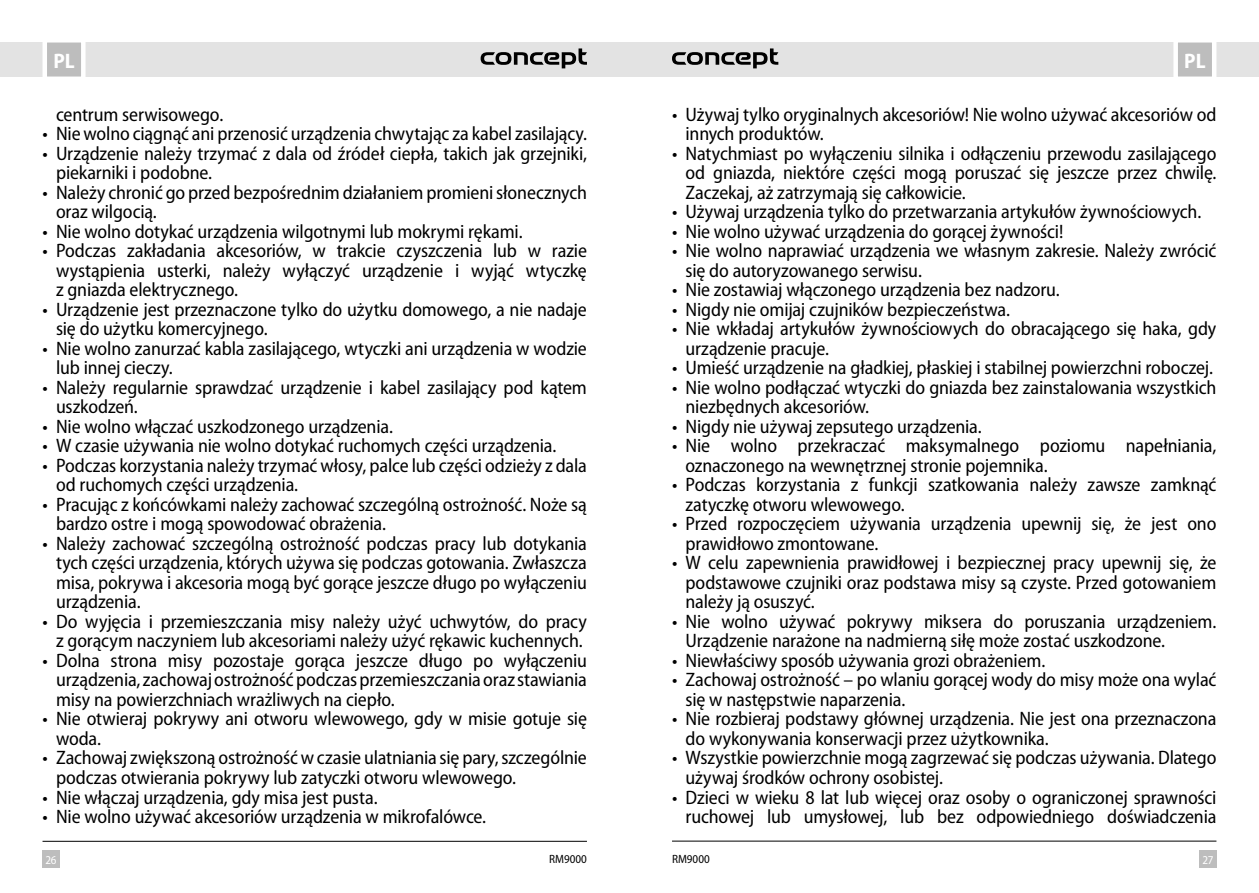
<style>
.page{position:relative;width:1259px;height:893px;background:#fff}
.page>*{position:absolute;margin:0;border:0;box-sizing:border-box;transform-origin:0 0}
.t1{font:700 semi-condensed 21px "Myriad Pro";color:#fff}
.t2{font:semi-condensed 19.5px/19.5px "Myriad Pro";letter-spacing:-.01em;color:#000}
.t3{font:semi-condensed 12px "Myriad Pro";color:#000}
.t4{font:semi-condensed 12px "Myriad Pro";color:#fff}
</style>
<div class="page">
<div style="left:629px;top:43px;width:630px;height:34px;background:#e3e3e3"></div>
<div style="left:0;top:43px;width:629px;height:34px;background:#e3e3e3"></div>
<div style="left:43px;top:850px;width:17px;height:17px;background:#bdbdbd"></div>
<div style="left:1199px;top:850px;width:17px;height:17px;background:#bdbdbd"></div>
<svg style="left:1171px;top:42px;width:47px;height:35px;background:#cecece"></svg>
<svg style="left:40px;top:42px;width:48px;height:35px;background:#cecece"></svg>
<hr style="left:672px;top:841px;width:544px;height:1px;background:#000">
<hr style="left:43px;top:841px;width:544px;height:1px;background:#000">
<svg style="left:480px;top:48px;width:107px;height:20px"></svg>
<svg style="left:672px;top:48px;width:106px;height:20px"></svg>
<p class="t1" style="left:53px;top:50px;width:23px">PL</p>
<p class="t1" style="left:1184px;top:50px;width:23px">PL</p>
<p class="t2" style="left:56px;top:105px;width:169px">centrum serwisowego.</p>
<p class="t2" style="left:43px;top:125px;width:546px">• Nie wolno ciągnąć ani przenosić urządzenia chwytając za kabel zasilający.</p>
<p class="t2" style="left:56px;top:144px;width:532px;text-indent:-14px">• Urządzenie należy trzymać z dala od źródeł ciepła, takich jak grzejniki, piekarniki i podobne.</p>
<p class="t2" style="left:56px;top:183px;width:532px;text-indent:-14px">• Należy chronić go przed bezpośrednim działaniem promieni słonecznych oraz wilgocią.</p>
<p class="t2" style="left:43px;top:222px;width:481px">• Nie wolno dotykać urządzenia wilgotnymi lub mokrymi rękami.</p>
<p class="t2" style="left:56px;top:242px;width:532px;text-align:justify;text-indent:-14px">• Podczas zakładania akcesoriów, w trakcie czyszczenia lub w razie wystąpienia usterki, należy wyłączyć urządzenie i wyjąć wtyczkę z gniazda elektrycznego.</p>
<p class="t2" style="left:56px;top:300px;width:532px;text-indent:-14px">• Urządzenie jest przeznaczone tylko do użytku domowego, a nie nadaje się do użytku komercyjnego.</p>
<p class="t2" style="left:56px;top:339px;width:532px;text-indent:-14px">• Nie wolno zanurzać kabla zasilającego, wtyczki ani urządzenia w wodzie lub innej cieczy.</p>
<p class="t2" style="left:56px;top:378px;width:532px;text-indent:-14px">• Należy regularnie sprawdzać urządzenie i kabel zasilający pod kątem uszkodzeń.</p>
<p class="t2" style="left:43px;top:417px;width:352px">• Nie wolno włączać uszkodzonego urządzenia.</p>
<p class="t2" style="left:43px;top:437px;width:515px">• W czasie używania nie wolno dotykać ruchomych części urządzenia.</p>
<p class="t2" style="left:56px;top:456px;width:532px;text-indent:-14px">• Podczas korzystania należy trzymać włosy, palce lub części odzieży z dala od ruchomych części urządzenia.</p>
<p class="t2" style="left:56px;top:495px;width:532px;text-indent:-14px">• Pracując z końcówkami należy zachować szczególną ostrożność. Noże są bardzo ostre i mogą spowodować obrażenia.</p>
<p class="t2" style="left:56px;top:534px;width:532px;text-align:justify;text-indent:-14px">• Należy zachować szczególną ostrożność podczas pracy lub dotykania tych części urządzenia, których używa się podczas gotowania. Zwłaszcza misa, pokrywa i akcesoria mogą być gorące jeszcze długo po wyłączeniu urządzenia.</p>
<p class="t2" style="left:43px;top:612px;width:546px;text-align:center">• Do wyjęcia i przemieszczania misy należy użyć uchwytów, do pracy z gorącym naczyniem lub akcesoriami należy użyć rękawic kuchennych.</p>
<p class="t2" style="left:56px;top:651px;width:532px;text-align:justify;text-indent:-14px">• Dolna strona misy pozostaje gorąca jeszcze długo po wyłączeniu urządzenia, zachowaj ostrożność podczas przemieszczania oraz stawiania misy na powierzchniach wrażliwych na ciepło.</p>
<p class="t2" style="left:56px;top:710px;width:532px;text-indent:-14px">• Nie otwieraj pokrywy ani otworu wlewowego, gdy w misie gotuje się woda.</p>
<p class="t2" style="left:56px;top:749px;width:532px;text-indent:-14px">• Zachowaj zwiększoną ostrożność w czasie ulatniania się pary, szczególnie podczas otwierania pokrywy lub zatyczki otworu wlewowego.</p>
<p class="t2" style="left:43px;top:788px;width:337px">• Nie włączaj urządzenia, gdy misa jest pusta.</p>
<p class="t2" style="left:43px;top:807px;width:445px">• Nie wolno używać akcesoriów urządzenia w mikrofalówce.</p>
<p class="t2" style="left:685px;top:105px;width:532px;text-indent:-14px">• Używaj tylko oryginalnych akcesoriów! Nie wolno używać akcesoriów od innych produktów.</p>
<p class="t2" style="left:685px;top:144px;width:532px;text-align:justify;text-indent:-14px">• Natychmiast po wyłączeniu silnika i odłączeniu przewodu zasilającego od gniazda, niektóre części mogą poruszać się jeszcze przez chwilę.<br>Zaczekaj, aż zatrzymają się całkowicie.</p>
<p class="t2" style="left:672px;top:203px;width:531px">• Używaj urządzenia tylko do przetwarzania artykułów żywnościowych.</p>
<p class="t2" style="left:672px;top:222px;width:393px">• Nie wolno używać urządzenia do gorącej żywności!</p>
<p class="t2" style="left:685px;top:242px;width:532px;text-indent:-14px">• Nie wolno naprawiać urządzenia we własnym zakresie. Należy zwrócić się do autoryzowanego serwisu.</p>
<p class="t2" style="left:672px;top:281px;width:389px">• Nie zostawiaj włączonego urządzenia bez nadzoru.</p>
<p class="t2" style="left:672px;top:300px;width:340px">• Nigdy nie omijaj czujników bezpieczeństwa.</p>
<p class="t2" style="left:685px;top:320px;width:532px;text-indent:-14px">• Nie wkładaj artykułów żywnościowych do obracającego się haka, gdy urządzenie pracuje.</p>
<p class="t2" style="left:672px;top:359px;width:542px">• Umieść urządzenie na gładkiej, płaskiej i stabilnej powierzchni roboczej.</p>
<p class="t2" style="left:685px;top:378px;width:532px;text-indent:-14px">• Nie wolno podłączać wtyczki do gniazda bez zainstalowania wszystkich niezbędnych akcesoriów.</p>
<p class="t2" style="left:672px;top:417px;width:311px">• Nigdy nie używaj zepsutego urządzenia.</p>
<p class="t2" style="left:685px;top:437px;width:532px;text-indent:-14px">• Nie wolno przekraczać maksymalnego poziomu napełniania, oznaczonego na wewnętrznej stronie pojemnika.</p>
<p class="t2" style="left:685px;top:476px;width:532px;text-indent:-14px">• Podczas korzystania z funkcji szatkowania należy zawsze zamknąć zatyczkę otworu wlewowego.</p>
<p class="t2" style="left:685px;top:515px;width:532px;text-indent:-14px">• Przed rozpoczęciem używania urządzenia upewnij się, że jest ono prawidłowo zmontowane.</p>
<p class="t2" style="left:685px;top:554px;width:532px;text-align:justify;text-indent:-14px">• W celu zapewnienia prawidłowej i bezpiecznej pracy upewnij się, że podstawowe czujniki oraz podstawa misy są czyste. Przed gotowaniem należy ją osuszyć.</p>
<p class="t2" style="left:685px;top:612px;width:532px;text-indent:-14px">• Nie wolno używać pokrywy miksera do poruszania urządzeniem.<br>Urządzenie narażone na nadmierną siłę może zostać uszkodzone.</p>
<p class="t2" style="left:672px;top:651px;width:375px">• Niewłaściwy sposób używania grozi obrażeniem.</p>
<p class="t2" style="left:685px;top:671px;width:532px;text-indent:-14px">• Zachowaj ostrożność – po wlaniu gorącej wody do misy może ona wylać się w następstwie naparzenia.</p>
<p class="t2" style="left:685px;top:710px;width:532px;text-indent:-14px">• Nie rozbieraj podstawy głównej urządzenia. Nie jest ona przeznaczona do wykonywania konserwacji przez użytkownika.</p>
<p class="t2" style="left:685px;top:749px;width:532px;text-indent:-14px">• Wszystkie powierzchnie mogą zagrzewać się podczas używania. Dlatego używaj środków ochrony osobistej.</p>
<p class="t2" style="left:672px;top:788px;width:546px;text-align:right">• Dzieci w wieku 8 lat lub więcej oraz osoby o ograniczonej sprawności ruchowej lub umysłowej, lub bez odpowiedniego doświadczenia</p>
<p class="t3" style="left:549px;top:852px;width:39px">RM9000</p>
<p class="t3" style="left:672px;top:852px;width:39px">RM9000</p>
<p class="t4" style="left:45px;top:853px;width:13px">26</p>
<p class="t4" style="left:1202px;top:853px;width:13px">27</p>
</div>
